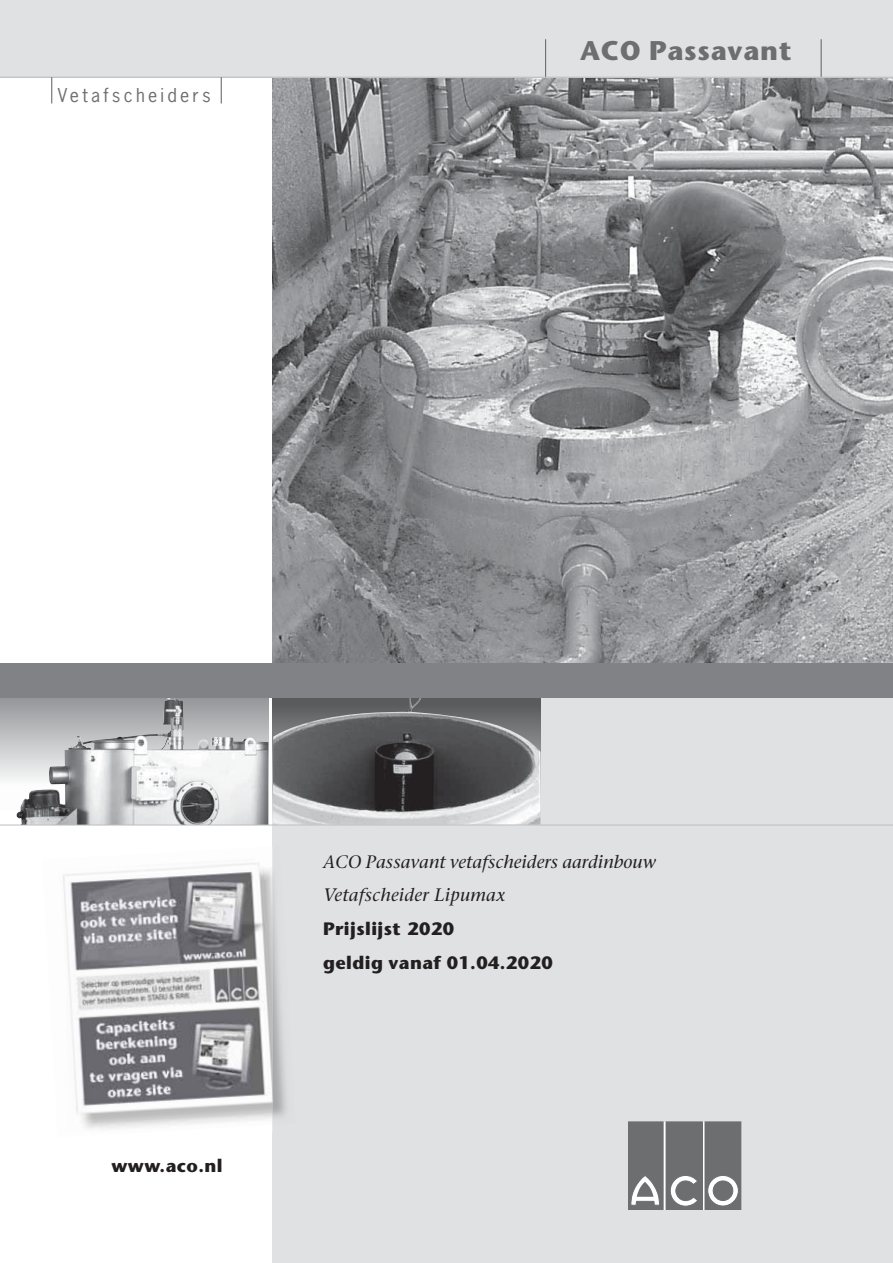
<style>
.page{position:relative;width:893px;height:1263px;background:#fff}
.page>*{position:absolute;margin:0;border:0;box-sizing:border-box;transform-origin:0 0}
.t1{font:700 27px "Stone Sans";letter-spacing:.03em;color:#6d6e70}
.t2{font:italic 18px/33.9px "Stone Serif";letter-spacing:.005em;color:#231f20}
.t3{font:700 18px/33.9px "Stone Sans";letter-spacing:.025em;color:#231f20}
.t4{font:18px "News Gothic";letter-spacing:.18em;color:#6d6e70}
</style>
<div class="page">
<img style="left:272px;top:78px;width:621px;height:585px">
<div style="left:272px;top:674px;width:621px;height:589px;background:#e0e1e2"></div>
<svg style="left:0;top:697px;width:17px;height:84px"></svg>
<img style="left:273px;top:697px;width:267px;height:128px">
<img style="left:17px;top:697px;width:251px;height:128px">
<div style="left:0;top:0;width:893px;height:77px;background:#e0e1e2"></div>
<hr style="left:821px;top:39px;width:1px;height:38px;background:#6d6e70">
<hr style="left:545px;top:39px;width:1px;height:38px;background:#6d6e70">
<hr style="left:0;top:77px;width:893px;height:1px;background:#bbbdc0">
<svg style="left:221px;top:77px;width:1px;height:26px"></svg>
<svg style="left:51px;top:77px;width:1px;height:26px"></svg>
<hr style="left:0;top:825px;width:893px;height:1px;background:#bbbdc0">
<img style="left:66px;top:867px;width:206px;height:262px">
<img style="left:272px;top:882px;width:15px;height:236px">
<svg style="left:663px;top:1122px;width:79px;height:87px"></svg>
<svg style="left:628px;top:1122px;width:35px;height:87px"></svg>
<div style="left:705px;top:1122px;width:36px;height:87px;background:#6d6e70"></div>
<svg style="left:708px;top:1175px;width:30px;height:31px"></svg>
<div style="left:708px;top:1175px;width:30px;height:31px;border:1px solid #6d6e70;border-radius:50%"></div>
<div style="left:713px;top:1181px;width:20px;height:19px;background:#6d6e70;border-radius:50%"></div>
<div style="left:713px;top:1181px;width:20px;height:19px;border:1px solid #6d6e70;border-radius:50%"></div>
<div style="left:666px;top:1122px;width:36px;height:87px;background:#6d6e70"></div>
<svg style="left:670px;top:1176px;width:27px;height:30px"></svg>
<div style="left:0;top:663px;width:893px;height:34px;background:#808285"></div>
<p class="t4" style="left:58px;top:87px;width:154px">Vetafscheiders</p>
<h1 class="t1" style="left:580px;top:37px;width:213px">ACO Passavant</h1>
<p class="t3" style="left:111px;top:1149px;width:113px">www.aco.nl</p>
<p class="t2" style="left:323px;top:844px;width:335px">ACO Passavant vetafscheiders aardinbouw<br>Vetafscheider Lipumax</p>
<p class="t3" style="left:323px;top:913px;width:231px">Prijslijst 2020<br>geldig vanaf 01.04.2020</p>
</div>
